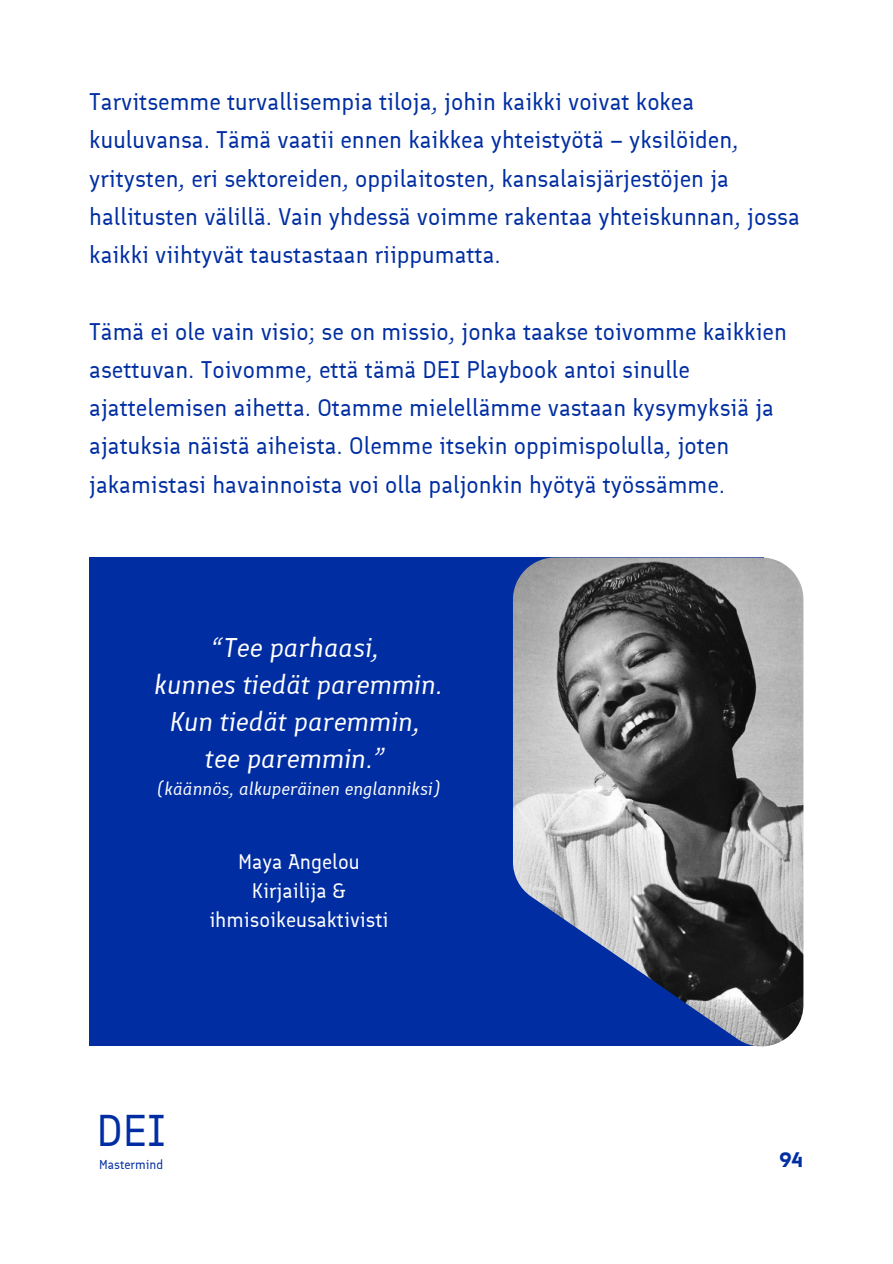
<style>
.page{position:relative;width:893px;height:1264px;background:#fff}
.page>*{position:absolute;margin:0;border:0;box-sizing:border-box;transform-origin:0 0}
.t1{font:44.25px "Finlandica";color:#002ea2}
.t2{font:italic 27px "Finlandica";color:#fff}
.t3{font:24px/38.2px "Finlandica";color:#002ea2}
.t4{font:21px "Finlandica";color:#fff}
.t5{font:700 21px "Finlandica";color:#002ea2}
.t6{font:italic 18px "Finlandica";color:#fff}
.t7{font:12.9px "Finlandica";color:#002ea2}
</style>
<div class="page">
<div style="left:89px;top:557px;width:674px;height:489px;background:#002ea2"></div>
<img style="left:513px;top:557px;width:290px;height:489px">
<p class="t3" style="left:89px;top:83px;width:712px">Tarvitsemme turvallisempia tiloja, johin kaikki voivat kokea kuuluvansa. Tämä vaatii ennen kaikkea yhteistyötä – yksilöiden, yritysten, eri sektoreiden, oppilaitosten, kansalaisjärjestöjen ja hallitusten välillä. Vain yhdessä voimme rakentaa yhteiskunnan, jossa kaikki viihtyvät taustastaan riippumatta.</p>
<p class="t3" style="left:89px;top:312px;width:699px">Tämä ei ole vain visio; se on missio, jonka taakse toivomme kaikkien asettuvan. Toivomme, että tämä DEI Playbook antoi sinulle ajattelemisen aihetta. Otamme mielellämme vastaan kysymyksiä ja ajatuksia näistä aiheista. Olemme itsekin oppimispolulla, joten jakamistasi havainnoista voi olla paljonkin hyötyä työssämme.</p>
<p class="t2" style="left:211px;top:631px;width:170px">“Tee parhaasi,</p>
<p class="t2" style="left:154px;top:668px;width:290px">kunnes tiedät paremmin.</p>
<p class="t2" style="left:170px;top:705px;width:252px">Kun tiedät paremmin,</p>
<p class="t2" style="left:205px;top:742px;width:182px">tee paremmin.”</p>
<p class="t6" style="left:157px;top:777px;width:285px">(käännös, alkuperäinen englanniksi)</p>
<p class="t4" style="left:238px;top:849px;width:123px">Maya Angelou</p>
<p class="t4" style="left:252px;top:878px;width:95px">Kirjailija &amp;</p>
<p class="t4" style="left:209px;top:907px;width:180px">ihmisoikeusaktivisti</p>
<p class="t1" style="left:96px;top:1103px;width:71px">DEI</p>
<p class="t7" style="left:99px;top:1156px;width:65px">Mastermind</p>
<p class="t5" style="left:779px;top:1147px;width:25px">94</p>
</div>
